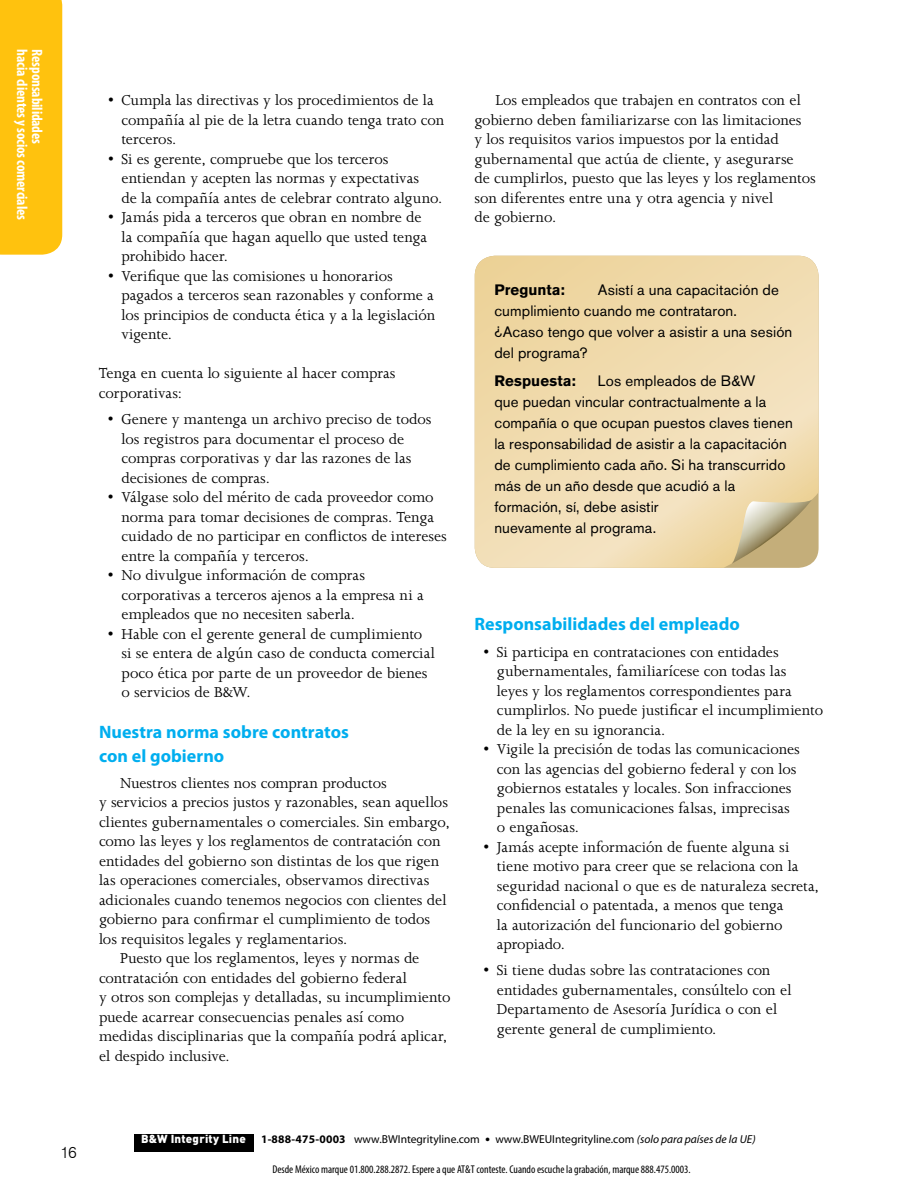
<style>
.page{position:relative;width:918px;height:1188px;background:#fff}
.page>*{position:absolute;margin:0;border:0;box-sizing:border-box;transform-origin:0 0}
.t1{font:700 18px/24px "Myriad Pro";color:#00aeef}
.t2{font:16.5px/19.5px "Joanna MT Std";color:#000}
.t3{font:16.5px "Nimbus San D Ligh";color:#000}
.t4{font:15px/21px "Akzidenz Grotesk BE";letter-spacing:.005em;color:#000}
.t5{font:700 condensed 15px "Myriad Pro";letter-spacing:-.01em;color:#fff}
.t6{font:700 15px "Akzidenz Grotesk BE";letter-spacing:.005em;color:#000}
.t7{font:11.55px "Myriad Pro";color:#000}
.t8{font:900 11.55px "DIN";letter-spacing:.02em;color:#fff}
.t9{font:condensed 11.25px "Myriad Pro";color:#000}
.s1{font-weight:700}
.s2{font-family:"Calibri"}
.s3{font-style:italic}
</style>
<div class="page">
<div style="left:135px;top:1134px;width:119px;height:18px;background:#000"></div>
<div style="left:0;top:0;width:62px;height:255px;background:#ffc20e"></div>
<svg style="left:475px;top:256px;width:344px;height:312px;background:#f0dbb0"></svg>
<svg style="left:732px;top:499px;width:80px;height:65px;background:#c7b78c"></svg>
<p class="t5" style="left:32px;top:49px;width:172px;rotate:90deg">hacia clientes y socios comerciales</p>
<p class="t5" style="left:47px;top:49px;width:96px;rotate:90deg">Responsabilidades</p>
<p class="t2" style="left:121px;top:91px;width:325px;text-indent:-13px">• Cumpla las directivas y los procedimientos de la compañía al pie de la letra cuando tenga trato con terceros.</p>
<p class="t2" style="left:121px;top:149px;width:322px;text-indent:-13px">• Si es gerente, compruebe que los terceros entiendan y acepten las normas y expectativas<br>de la compañía antes de celebrar contrato alguno.</p>
<p class="t2" style="left:121px;top:208px;width:307px;text-indent:-13px">• Jamás pida a terceros que obran en nombre de la compañía que hagan aquello que usted tenga prohibido hacer.</p>
<p class="t2" style="left:121px;top:266px;width:315px;text-indent:-13px">• Verifique que las comisiones u honorarios pagados a terceros sean razonables y conforme a los principios de conducta ética y a la legislación vigente.</p>
<p class="t2" style="left:99px;top:364px;width:298px">Tenga en cuenta lo siguiente al hacer compras corporativas:</p>
<p class="t2" style="left:121px;top:410px;width:312px;text-indent:-13px">• Genere y mantenga un archivo preciso de todos los registros para documentar el proceso de compras corporativas y dar las razones de las decisiones de compras.</p>
<p class="t2" style="left:121px;top:488px;width:327px;text-indent:-13px">• Válgase solo del mérito de cada proveedor como norma para tomar decisiones de compras. Tenga cuidado de no participar en conflictos de intereses entre la compañía y terceros.</p>
<p class="t2" style="left:121px;top:566px;width:304px;text-indent:-13px">• No divulgue información de compras corporativas a terceros ajenos a la empresa ni a empleados que no necesiten saberla.</p>
<p class="t2" style="left:121px;top:624px;width:315px;text-indent:-13px">• Hable con el gerente general de cumplimiento si se entera de algún caso de conducta comercial poco ética por parte de un proveedor de bienes o servicios de B&amp;W.</p>
<p class="t1" style="left:99px;top:719px;width:251px">Nuestra norma sobre contratos con el gobierno</p>
<p class="t2" style="left:120px;top:773px;width:268px">Nuestros clientes nos compran productos</p>
<p class="t2" style="left:99px;top:793px;width:351px">y servicios a precios justos y razonables, sean aquellos</p>
<p class="t2" style="left:99px;top:812px;width:352px">clientes gubernamentales o comerciales. Sin embargo,</p>
<p class="t2" style="left:99px;top:832px;width:343px">como las leyes y los reglamentos de contratación con</p>
<p class="t2" style="left:99px;top:851px;width:342px">entidades del gobierno son distintas de los que rigen</p>
<p class="t2" style="left:99px;top:871px;width:332px">las operaciones comerciales, observamos directivas</p>
<p class="t2" style="left:99px;top:890px;width:349px">adicionales cuando tenemos negocios con clientes del</p>
<p class="t2" style="left:99px;top:910px;width:333px">gobierno para confirmar el cumplimiento de todos</p>
<p class="t2" style="left:99px;top:929px;width:250px">los requisitos legales y reglamentarios.</p>
<p class="t2" style="left:120px;top:949px;width:301px">Puesto que los reglamentos, leyes y normas de</p>
<p class="t2" style="left:99px;top:968px;width:309px">contratación con entidades del gobierno federal</p>
<p class="t2" style="left:99px;top:988px;width:353px">y otros son complejas y detalladas, su incumplimiento</p>
<p class="t2" style="left:99px;top:1007px;width:307px">puede acarrear consecuencias penales así como</p>
<p class="t2" style="left:99px;top:1027px;width:350px">medidas disciplinarias que la compañía podrá aplicar,</p>
<p class="t2" style="left:99px;top:1046px;width:132px">el despido inclusive.</p>
<p class="t2" style="left:474px;top:91px;width:343px;text-indent:21px">Los empleados que trabajen en contratos con el gobierno deben familiarizarse con las limitaciones<br>y los requisitos varios impuestos por la entidad gubernamental que actúa de cliente, y asegurarse<br>de cumplirlos, puesto que las leyes y los reglamentos son diferentes entre una y otra agencia y nivel<br>de gobierno.</p>
<p class="t4" style="left:494px;top:280px;width:299px;text-indent:104px">Asistí a una capacitación de cumplimiento cuando me contrataron.<br>¿Acaso tengo que volver a asistir a una sesión del programa?</p>
<p class="t6" style="left:494px;top:372px;width:83px">Respuesta:</p>
<p class="t6" style="left:494px;top:282px;width:72px">Pregunta:</p>
<p class="t4" style="left:494px;top:370px;width:300px;text-indent:104px">Los empleados de B&amp;W<br>que puedan vincular contractualmente a la compañía o que ocupan puestos claves tienen la responsabilidad de asistir a la capacitación de cumplimiento cada año. Si ha transcurrido más de un año desde que acudió a la formación, sí, debe asistir<br>nuevamente al programa.</p>
<p class="t1" style="left:474px;top:612px;width:267px">Responsabilidades del empleado</p>
<p class="t2" style="left:497px;top:642px;width:328px;text-indent:-13px">• Si participa en contrataciones con entidades gubernamentales, familiarícese con todas las<br>leyes y los reglamentos correspondientes para cumplirlos. No puede justificar el incumplimiento de la ley en su ignorancia.</p>
<p class="t2" style="left:497px;top:740px;width:304px;text-indent:-13px">• Vigile la precisión de todas las comunicaciones con las agencias del gobierno federal y con los gobiernos estatales y locales. Son infracciones penales las comunicaciones falsas, imprecisas o engañosas.</p>
<p class="t2" style="left:497px;top:837px;width:324px;text-indent:-13px">• Jamás acepte información de fuente alguna si tiene motivo para creer que se relaciona con la seguridad nacional o que es de naturaleza secreta, confidencial o patentada, a menos que tenga<br>la autorización del funcionario del gobierno apropiado.</p>
<p class="t2" style="left:497px;top:961px;width:296px;text-indent:-13px">• Si tiene dudas sobre las contrataciones con entidades gubernamentales, consúltelo con el Departamento de Asesoría Jurídica o con el gerente general de cumplimiento.</p>
<p class="t3" style="left:60px;top:1143px;width:18px">16</p>
<p class="t8" style="left:141px;top:1131px;width:106px">B&amp;W Integrity Line</p>
<p class="t7" style="left:261px;top:1132px;width:496px"><span class="s1">1-888-475-0003</span> www.BWIntegrityline.com <span class="s2">•</span> www.BWEUIntegrityline.com <span class="s3">(solo para países de la UE)</span></p>
<p class="t9" style="left:272px;top:1162px;width:420px">Desde México marque 01.800.288.2872. Espere a que AT&amp;T conteste. Cuando escuche la grabación, marque 888.475.0003.</p>
</div>
